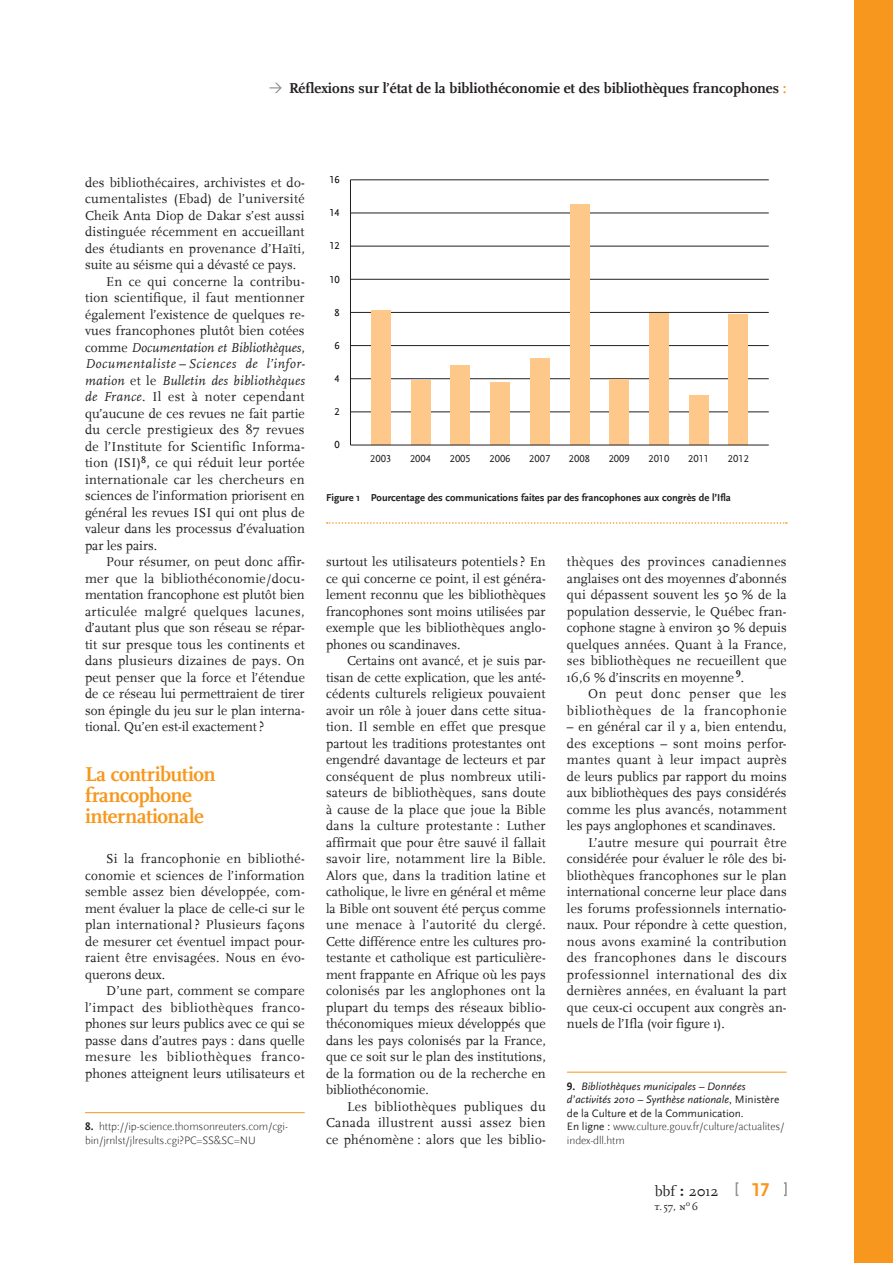
<style>
.page{position:relative;width:893px;height:1263px;background:#fff}
.page>*{position:absolute;margin:0;border:0;box-sizing:border-box;transform-origin:0 0}
.D_-_inter_1{font:700 21px/21px "Scala";letter-spacing:-.025em;color:#f7971d}
.t1{font:700 19.5px "Scala Sans LF";color:#f7971d}
.Titre_courant{font:700 15px "Scala";color:#231f20}
.t2{font:15px "Scala";letter-spacing:.005em;color:#231f20}
.D_-_TEXTE{font:13.5px/16.5px "Scala";letter-spacing:.005em;color:#231f20;text-align:justify}
.D_-_note{font:13.5px/16.5px "Scala";letter-spacing:.01em;color:#231f20;text-align:justify}
.D_-_TEXTE-2{font:13.5px/16.5px "Scala";letter-spacing:.045em;color:#231f20;text-align:right}
.D_-_note-2{font:italic 11.25px/13.5px "Scala Sans";color:#231f20}
.D_-_note-3{font:300 11.25px/13.5px "Scala Sans";letter-spacing:-.01em;color:#231f20}
.D_-_légende___points{font:700 10.5px "Scala Sans";color:#231f20}
.t3{font:10.5px "Scala Sans LF";color:#231f20}
.t4{font:10.5px "Scala Sans LF";color:#000001}
.t5{font:10.5px "Scala Caps";color:#231f20}
.s1{color:#f7971d}
.s2{font-style:italic}
.s3{font-family:"Scala Sans LF";font-weight:700}
.s4{font-family:"Scala Sans LF";font-weight:700;font-style:normal}
.s5{font-style:normal}
.s6{font-weight:300;font-style:normal}
.s7{font-family:"Scala Sans";font-weight:700}
</style>
<div class="page">
<svg style="left:736px;top:1182px;width:2px;height:14px"></svg>
<svg style="left:784px;top:1182px;width:3px;height:14px"></svg>
<div style="left:855px;top:0;width:38px;height:1263px;background:#f7971d"></div>
<svg style="left:270px;top:83px;width:12px;height:10px"></svg>
<hr style="left:85px;top:1112px;width:220px;height:1px;background:#f7971d">
<hr style="left:567px;top:1072px;width:220px;height:1px;background:#f7971d">
<hr style="left:350px;top:180px;width:1px;height:265px;background:#231f20">
<hr style="left:350px;top:412px;width:419px;height:1px;background:#231f20">
<hr style="left:350px;top:378px;width:419px;height:1px;background:#231f20">
<hr style="left:350px;top:345px;width:419px;height:1px;background:#231f20">
<hr style="left:350px;top:312px;width:419px;height:1px;background:#231f20">
<hr style="left:350px;top:279px;width:419px;height:1px;background:#231f20">
<hr style="left:350px;top:246px;width:419px;height:1px;background:#231f20">
<hr style="left:350px;top:213px;width:419px;height:1px;background:#231f20">
<hr style="left:350px;top:180px;width:419px;height:1px;background:#231f20">
<div style="left:728px;top:314px;width:20px;height:131px;background:#fdc889"></div>
<div style="left:689px;top:395px;width:20px;height:50px;background:#fdc889"></div>
<div style="left:649px;top:313px;width:20px;height:132px;background:#fdc889"></div>
<div style="left:609px;top:380px;width:20px;height:65px;background:#fdc889"></div>
<div style="left:570px;top:205px;width:19px;height:240px;background:#fdc889"></div>
<div style="left:530px;top:359px;width:20px;height:86px;background:#fdc889"></div>
<div style="left:490px;top:382px;width:20px;height:63px;background:#fdc889"></div>
<div style="left:450px;top:365px;width:20px;height:80px;background:#fdc889"></div>
<div style="left:411px;top:380px;width:19px;height:65px;background:#fdc889"></div>
<div style="left:371px;top:311px;width:20px;height:134px;background:#fdc889"></div>
<hr style="left:350px;top:445px;width:419px;height:1px;background:#231f20">
<svg style="left:327px;top:522px;width:460px;height:2px"></svg>
<p class="Titre_courant" style="left:289px;top:80px;width:499px">Réflexions sur l’état de la bibliothéconomie et des bibliothèques francophones <span class="s1">:</span></p>
<p class="D_-_note" style="left:85px;top:174px;width:221px">des bibliothécaires, archivistes et do&shy;cumentalistes (Ebad) de l’université Cheik Anta Diop de Dakar s’est aussi distinguée récemment en accueillant des étudiants en provenance d’Haïti, suite au séisme qui a dévasté ce pays.</p>
<p class="D_-_TEXTE" style="left:85px;top:273px;width:221px;text-indent:21px">En ce qui concerne la contribu&shy;tion scientifique, il faut mentionner également l’existence de quelques re&shy;vues francophones plutôt bien cotées comme <span class="s2">Documentation et Bibliothèques</span>, <span class="s2">Documentaliste – Sciences de l’infor&shy;mation</span> et le <span class="s2">Bulletin des bibliothèques de France</span>. Il est à noter cependant qu’aucune de ces revues ne fait partie du cercle prestigieux des 87 revues de l’Institute for Scientific Informa&shy;tion (ISI)<sup>8</sup>, ce qui réduit leur portée internationale car les chercheurs en sciences de l’information priorisent en général les revues ISI qui ont plus de valeur dans les processus d’évaluation par les pairs.</p>
<p class="D_-_TEXTE" style="left:85px;top:554px;width:221px;text-indent:21px">Pour résumer, on peut donc affir&shy;mer que la bibliothéconomie/docu&shy;mentation francophone est plutôt bien articulée malgré quelques lacunes, d’autant plus que son réseau se répar&shy;tit sur presque tous les continents et dans plusieurs dizaines de pays. On peut penser que la force et l’étendue de ce réseau lui permettraient de tirer son épingle du jeu sur le plan interna&shy;tional. Qu’en est-il exactement ?</p>
<p class="D_-_inter_1" style="left:85px;top:763px;width:132px">La contribution francophone internationale</p>
<p class="D_-_TEXTE" style="left:85px;top:851px;width:221px;text-indent:21px">Si la francophonie en bibliothé&shy;conomie et sciences de l’information semble assez bien développée, com&shy;ment évaluer la place de celle-ci sur le plan international ? Plusieurs façons de mesurer cet éventuel impact pour&shy;raient être envisagées. Nous en évo&shy;querons deux.</p>
<p class="D_-_TEXTE" style="left:85px;top:983px;width:221px;text-indent:21px">D’une part, comment se compare l’impact des bibliothèques franco&shy;phones sur leurs publics avec ce qui se passe dans d’autres pays : dans quelle mesure les bibliothèques franco&shy;phones atteignent leurs utilisateurs et</p>
<p class="D_-_note-3" style="left:85px;top:1120px;width:204px"><span class="s3">8.</span> http://ip-science.thomsonreuters.com/cgi&shy;bin/jrnlst/jlresults.cgi?PC=SS&amp;SC=NU</p>
<p class="t4" style="left:329px;top:174px;width:12px">16</p>
<p class="t4" style="left:329px;top:207px;width:12px">14</p>
<p class="t4" style="left:329px;top:240px;width:12px">12</p>
<p class="t4" style="left:329px;top:273px;width:12px">10</p>
<p class="t4" style="left:335px;top:307px;width:7px">8</p>
<p class="t4" style="left:335px;top:340px;width:7px">6</p>
<p class="t4" style="left:335px;top:373px;width:7px">4</p>
<p class="t4" style="left:335px;top:406px;width:7px">2</p>
<p class="t4" style="left:335px;top:439px;width:7px">0</p>
<p class="t3" style="left:370px;top:453px;width:22px">2003</p>
<p class="t3" style="left:410px;top:453px;width:22px">2004</p>
<p class="t3" style="left:450px;top:453px;width:22px">2005</p>
<p class="t3" style="left:489px;top:453px;width:22px">2006</p>
<p class="t3" style="left:529px;top:453px;width:22px">2007</p>
<p class="t3" style="left:569px;top:453px;width:22px">2008</p>
<p class="t3" style="left:609px;top:453px;width:22px">2009</p>
<p class="t3" style="left:648px;top:453px;width:22px">2010</p>
<p class="t3" style="left:688px;top:453px;width:22px">2011</p>
<p class="t3" style="left:728px;top:453px;width:22px">2012</p>
<p class="D_-_légende___points" style="left:326px;top:492px;width:406px">Figure 1 Pourcentage des communications faites par des francophones aux congrès de l’Ifla</p>
<p class="D_-_note" style="left:326px;top:554px;width:221px">surtout les utilisateurs potentiels ? En ce qui concerne ce point, il est généra&shy;lement reconnu que les bibliothèques francophones sont moins utilisées par exemple que les bibliothèques anglo&shy;phones ou scandinaves.</p>
<p class="D_-_TEXTE" style="left:326px;top:653px;width:221px;text-indent:21px">Certains ont avancé, et je suis par&shy;tisan de cette explication, que les anté&shy;cédents culturels religieux pouvaient avoir un rôle à jouer dans cette situa&shy;tion. Il semble en effet que presque partout les traditions protestantes ont engendré davantage de lecteurs et par conséquent de plus nombreux utili&shy;sateurs de bibliothèques, sans doute à cause de la place que joue la Bible dans la culture protestante : Luther affirmait que pour être sauvé il fallait savoir lire, notamment lire la Bible.<br>Alors que, dans la tradition latine et catholique, le livre en général et même la Bible ont souvent été perçus comme une menace à l’autorité du clergé.<br>Cette différence entre les cultures pro&shy;testante et catholique est particulière&shy;ment frappante en Afrique où les pays colonisés par les anglophones ont la plupart du temps des réseaux biblio&shy;théconomiques mieux développés que dans les pays colonisés par la France, que ce soit sur le plan des institutions, de la formation ou de la recherche en bibliothéconomie.</p>
<p class="D_-_TEXTE" style="left:326px;top:1098px;width:221px;text-indent:21px">Les bibliothèques publiques du Canada illustrent aussi assez bien ce phénomène : alors que les biblio-</p>
<p class="D_-_TEXTE" style="left:567px;top:554px;width:221px">thèques des provinces canadiennes anglaises ont des moyennes d’abonnés qui dépassent souvent les 50 % de la population desservie, le Québec fran&shy;cophone stagne à environ 30 % depuis quelques années. Quant à la France, ses bibliothèques ne recueillent que 16,6 % d’inscrits en moyenne <sup>9</sup>.</p>
<p class="D_-_TEXTE-2" style="left:567px;top:686px;width:221px">On peut donc penser que les bibliothèques de la francophonie</p>
<p class="D_-_TEXTE" style="left:567px;top:719px;width:221px">– en général car il y a, bien entendu, des exceptions – sont moins perfor&shy;mantes quant à leur impact auprès de leurs publics par rapport du moins aux bibliothèques des pays considérés comme les plus avancés, notamment les pays anglophones et scandinaves.</p>
<p class="D_-_TEXTE" style="left:567px;top:834px;width:221px;text-indent:21px">L’autre mesure qui pourrait être considérée pour évaluer le rôle des bi&shy;bliothèques francophones sur le plan international concerne leur place dans les forums professionnels internatio&shy;naux. Pour répondre à cette question, nous avons examiné la contribution des francophones dans le discours professionnel international des dix dernières années, en évaluant la part que ceux-ci occupent aux congrès an&shy;nuels de l’Ifla (voir figure 1).</p>
<p class="D_-_note-2" style="left:567px;top:1080px;width:219px"><span class="s4">9.</span> Bibliothèques municipales – Données d’activités 2010 – Synthèse nationale<span class="s5">, Ministère de la Culture et de la Communication.<br>En ligne :</span> <span class="s6">www.culture.gouv.fr/culture/actualites/ index-dll.htm</span></p>
<p class="t2" style="left:655px;top:1183px;width:65px">bbf <span class="s7">:</span> 2012</p>
<p class="t1" style="left:752px;top:1179px;width:19px">17</p>
<p class="t5" style="left:655px;top:1200px;width:45px">t. 57, n<sup>o</sup> 6</p>
</div>
